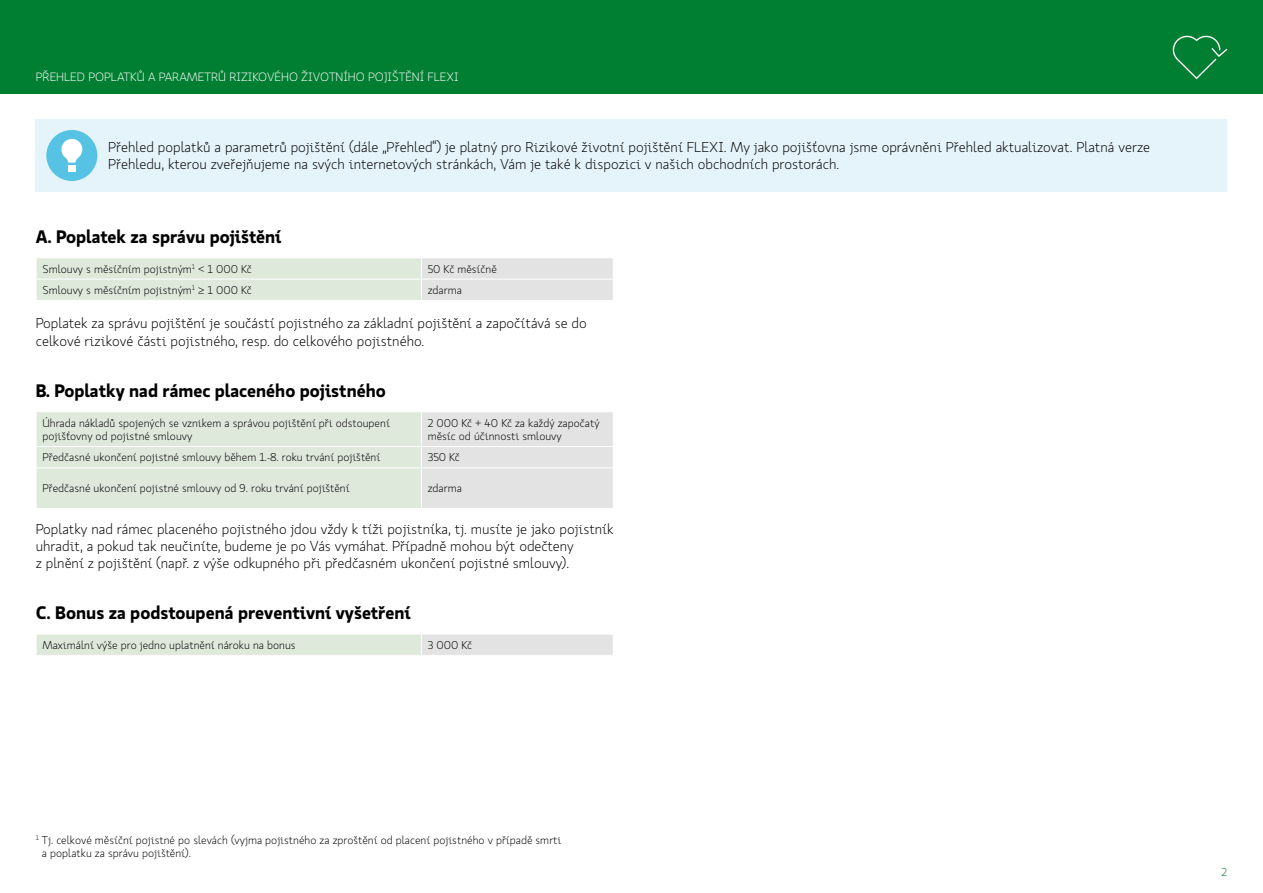
<style>
.page{position:relative;width:1263px;height:893px;background:#fff}
.page>*{position:absolute;margin:0;border:0;box-sizing:border-box;transform-origin:0 0}
.t1{font:700 18px "Koop Pro";color:#000}
.t2{font:300 14.25px/17.1px "Koop Pro";color:#000}
.t3{font:300 12px "Koop Pro";color:#fff}
.t4{font:300 11.25px/13.5px "Koop Pro";color:#000}
.t5{font:300 11.25px "Koop Pro";color:#007e31}
</style>
<div class="page">
<div style="left:0;top:0;width:1263px;height:94px;background:#007e31"></div>
<svg style="left:1173px;top:36px;width:54px;height:43px"></svg>
<div style="left:36px;top:119px;width:1191px;height:73px;background:#e5f4fb"></div>
<div style="left:46px;top:130px;width:51px;height:51px;background:#56c3e5;border-radius:50%"></div>
<div style="left:68px;top:165px;width:7px;height:7px;background:#fff"></div>
<svg style="left:61px;top:139px;width:21px;height:24px"></svg>
<svg style="left:36px;top:258px;width:577px;height:42px;background:#e0e7df"></svg>
<div style="left:36px;top:412px;width:577px;height:96px;background:#dee9dc"></div>
<hr style="left:421px;top:468px;width:1px;height:40px;background:#fff">
<div style="left:36px;top:634px;width:385px;height:21px;background:#dee9dc"></div>
<div style="left:421px;top:634px;width:192px;height:21px;background:#e3e3e3"></div>
<hr style="left:36px;top:634px;width:385px;height:1px;background:#fff">
<svg style="left:36px;top:634px;width:1px;height:21px"></svg>
<hr style="left:421px;top:634px;width:193px;height:1px;background:#fff">
<svg style="left:421px;top:635px;width:1px;height:20px"></svg>
<p class="t3" style="left:36px;top:69px;width:424px">PŘEHLED POPLATKŮ A PARAMETRŮ RIZIKOVÉHO ŽIVOTNÍHO POJIŠTĚNÍ FLEXI</p>
<p class="t2" style="left:108px;top:139px;width:1044px">Přehled poplatků a parametrů pojištění (dále „Přehled“) je platný pro Rizikové životní pojištění FLEXI. My jako pojišťovna jsme oprávněni Přehled aktualizovat. Platná verze<br>Přehledu, kterou zveřejňujeme na svých internetových stránkách, Vám je také k dispozici v našich obchodních prostorách.</p>
<p class="t1" style="left:36px;top:224px;width:247px">A. Poplatek za správu pojištění</p>
<p class="t4" style="left:42px;top:262px;width:211px">Smlouvy s měsíčním pojistným<sup>1</sup> &lt; 1 000 Kč</p>
<p class="t4" style="left:428px;top:262px;width:71px">50 Kč měsíčně</p>
<p class="t4" style="left:42px;top:283px;width:211px">Smlouvy s měsíčním pojistným<sup>1</sup> ≥ 1 000 Kč</p>
<p class="t4" style="left:428px;top:283px;width:36px">zdarma</p>
<p class="t2" style="left:36px;top:315px;width:553px">Poplatek za správu pojištění je součástí pojistného za základní pojištění a započítává se do celkové rizikové části pojistného, resp. do celkového pojistného.</p>
<p class="t1" style="left:36px;top:378px;width:352px">B. Poplatky nad rámec placeného pojistného</p>
<p class="t4" style="left:42px;top:416px;width:349px">Úhrada nákladů spojených se vznikem a správou pojištění při odstoupení pojišťovny od pojistné smlouvy</p>
<p class="t4" style="left:428px;top:416px;width:173px">2 000 Kč + 40 Kč za každý započatý měsíc od účinnosti smlouvy</p>
<p class="t4" style="left:42px;top:451px;width:339px">Předčasné ukončení pojistné smlouvy během 1.-8. roku trvání pojištění</p>
<p class="t4" style="left:428px;top:451px;width:34px">350 Kč</p>
<p class="t4" style="left:42px;top:482px;width:309px">Předčasné ukončení pojistné smlouvy od 9. roku trvání pojištění</p>
<p class="t4" style="left:428px;top:482px;width:36px">zdarma</p>
<p class="t2" style="left:36px;top:520px;width:579px">Poplatky nad rámec placeného pojistného jdou vždy k tíži pojistníka, tj. musíte je jako pojistník uhradit, a pokud tak neučiníte, budeme je po Vás vymáhat. Případně mohou být odečteny<br>z plnění z pojištění (např. z výše odkupného při předčasném ukončení pojistné smlouvy).</p>
<p class="t1" style="left:36px;top:600px;width:376px">C. Bonus za podstoupená preventivní vyšetření</p>
<p class="t4" style="left:42px;top:638px;width:255px">Maximální výše pro jedno uplatnění nároku na bonus</p>
<p class="t4" style="left:428px;top:638px;width:46px">3 000 Kč</p>
<p class="t4" style="left:42px;top:833px;width:521px;text-indent:-6px"><sup>1</sup> Tj. celkové měsíční pojistné po slevách (vyjma pojistného za zproštění od placení pojistného v případě smrti a poplatku za správu pojištění).</p>
<p class="t5" style="left:1221px;top:864px;width:7px">2</p>
</div>
